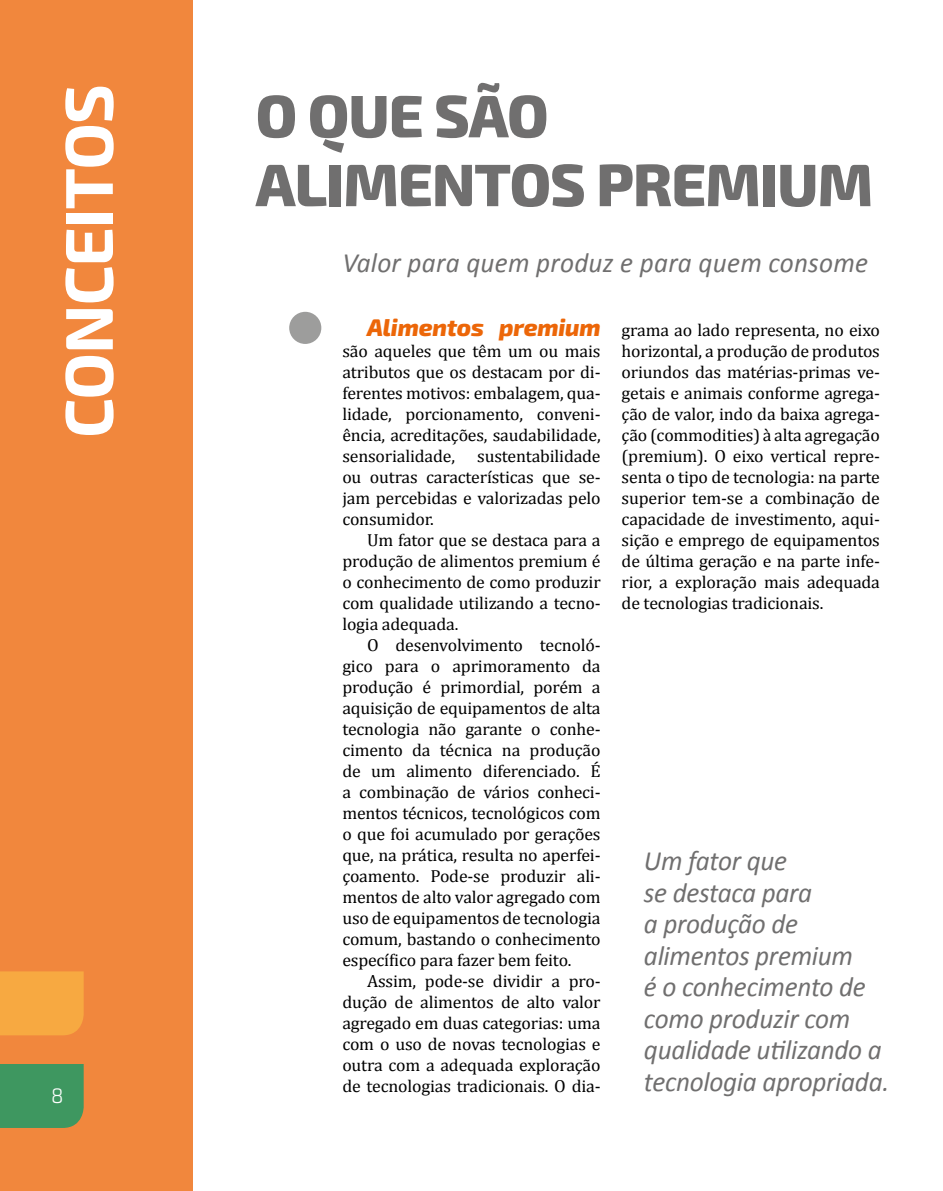
<style>
.page{position:relative;width:943px;height:1191px;background:#fff}
.page>*{position:absolute;margin:0;border:0;box-sizing:border-box;transform-origin:0 0}
.t1{font:700 67.55px "Exo 2";letter-spacing:-.02em;color:#fff}
.t2{font:800 59.85px/68.8px "Exo 2";letter-spacing:-.02em;color:#706f6f}
.t3{font:italic 28px/31.5px "Calibri";letter-spacing:-.01em;color:#706f6f}
.t4{font:italic 28px "Calibri";letter-spacing:.01em;color:#706f6f}
.t5{font:italic 800 24.15px "Exo 2";letter-spacing:-.01em;color:#ec6608}
.t6{font:300 21px "Exo 2";color:#fff}
.t7{font:17.5px/21px "Cambria";letter-spacing:-.01em;color:#000;text-align:justify}
</style>
<div class="page">
<div style="left:0;top:0;width:192px;height:1191px;background:#f1873d"></div>
<div style="left:0;top:971px;width:84px;height:64px;background:#f7a941"></div>
<div style="left:0;top:1064px;width:84px;height:64px;background:#3e9760"></div>
<div style="left:289px;top:312px;width:32px;height:32px;background:#9d9d9c;border-radius:50%"></div>
<h1 class="t1" style="left:49px;top:438px;width:356px;rotate:-90deg">CONCEITOS</h1>
<p class="t6" style="left:51px;top:1083px;width:14px">8</p>
<h2 class="t2" style="left:255px;top:83px;width:619px">O QUE SÃO<br>ALIMENTOS PREMIUM</h2>
<h3 class="t4" style="left:342px;top:243px;width:527px">Valor para quem produz e para quem consome</h3>
<h3 class="t5" style="left:367px;top:313px;width:235px">Alimentos premium</h3>
<p class="t7" style="left:342px;top:340px;width:260px">são aqueles que têm um ou mais atributos que os destacam por di&shy;ferentes motivos: embalagem, qua&shy;lidade, porcionamento, conveni&shy;ência, acreditações, saudabilidade, sensorialidade,</p>
<p class="t7" style="left:342px;top:445px;width:260px;text-indent:135px">sustentabilidade ou outras características que se&shy;jam percebidas e valorizadas pelo consumidor.</p>
<p class="t7" style="left:342px;top:529px;width:260px;text-indent:25px">Um fator que se destaca para a produção de alimentos premium é o conhecimento de como produzir com qualidade utilizando a tecno&shy;logia adequada.</p>
<p class="t7" style="left:342px;top:634px;width:260px;text-indent:25px">O desenvolvimento tecnoló&shy;gico para o aprimoramento da produção é primordial, porém a aquisição de equipamentos de alta tecnologia não garante o conhe&shy;cimento da técnica na produção de um alimento diferenciado. É a combinação de vários conheci&shy;mentos técnicos, tecnológicos com o que foi acumulado por gerações que, na prática, resulta no aperfei&shy;çoamento. Pode-se produzir ali&shy;mentos de alto valor agregado com uso de equipamentos de tecnologia comum, bastando o conhecimento específico para fazer bem feito.</p>
<p class="t7" style="left:342px;top:970px;width:260px;text-indent:25px">Assim, pode-se dividir a pro&shy;dução de alimentos de alto valor agregado em duas categorias: uma com o uso de novas tecnologias e outra com a adequada exploração de tecnologias tradicionais. O dia-</p>
<p class="t7" style="left:621px;top:319px;width:260px">grama ao lado representa, no eixo horizontal, a produção de produtos oriundos das matérias-primas ve&shy;getais e animais conforme agrega&shy;ção de valor, indo da baixa agrega&shy;ção (commodities) à alta agregação (premium). O eixo vertical repre&shy;senta o tipo de tecnologia: na parte superior tem-se a combinação de capacidade de investimento, aqui&shy;sição e emprego de equipamentos de última geração e na parte infe&shy;rior, a exploração mais adequada de tecnologias tradicionais.</p>
<h3 class="t3" style="left:644px;top:844px;width:247px">Um fator que<br>se destaca para<br>a produção de alimentos premium<br>é o conhecimento de como produzir com qualidade utilizando a tecnologia apropriada.</h3>
</div>
